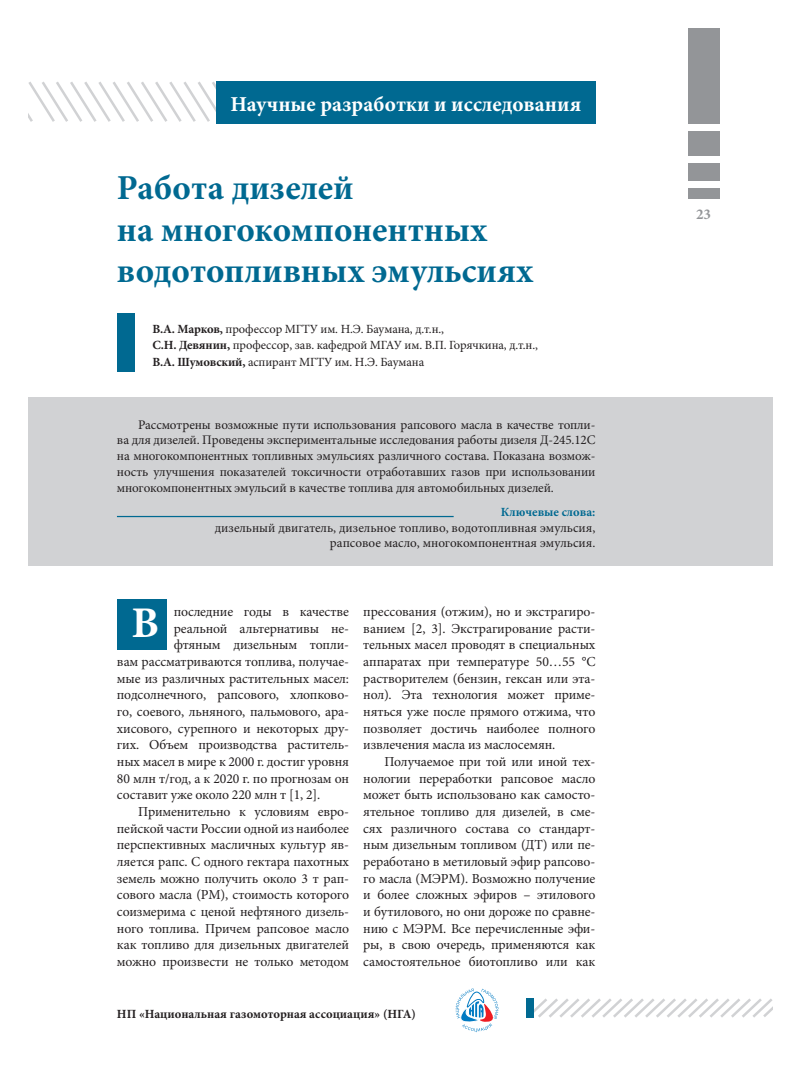
<style>
.page{position:relative;width:801px;height:1085px;background:#fff}
.page>*{position:absolute;margin:0;border:0;box-sizing:border-box;transform-origin:0 0}
.t1{font:700 43.75px "Minion Pro";color:#fff}
.t2{font:700 35px/41.2px "Minion Pro";color:#006991}
.t3{font:700 21.25px "Minion Pro";color:#fff}
.t4{font:700 15px "Minion Pro";color:#939598}
.t5{font:13.75px/16.6px "Minion Pro";letter-spacing:-.01em;color:#231f20;text-align:justify}
.t6{font:13.12px/15.8px "Minion Pro";color:#231f20;text-align:justify}
.t7{font:12.5px/16.6px "Minion Pro";letter-spacing:-.01em;color:#231f20}
.t8{font:700 12.5px "Minion Pro";color:#231f20}
.t9{font:700 12.5px "Minion Pro";color:#006991}
.s1{font-weight:700}
</style>
<div class="page">
<div style="left:687px;top:28px;width:32px;height:96px;background:#939598"></div>
<div style="left:687px;top:131px;width:32px;height:25px;background:#939598"></div>
<div style="left:687px;top:163px;width:32px;height:18px;background:#939598"></div>
<div style="left:687px;top:188px;width:32px;height:10px;background:#939598"></div>
<svg style="left:28px;top:81px;width:568px;height:43px"></svg>
<svg style="left:526px;top:998px;width:247px;height:20px"></svg>
<div style="left:527px;top:997px;width:7px;height:20px;background:#006991"></div>
<svg style="left:455px;top:988px;width:43px;height:43px"></svg>
<div style="left:216px;top:81px;width:379px;height:43px;background:#006991"></div>
<div style="left:117px;top:313px;width:18px;height:58px;background:#006991"></div>
<div style="left:28px;top:398px;width:744px;height:168px;background:#d1d2d4"></div>
<hr style="left:117px;top:516px;width:337px;height:1px;background:#006991">
<div style="left:117px;top:599px;width:50px;height:50px;background:#006991"></div>
<h3 class="t3" style="left:230px;top:95px;width:352px">Научные разработки и исследования</h3>
<h2 class="t2" style="left:117px;top:170px;width:417px">Работа дизелей<br>на многокомпонентных водотопливных эмульсиях</h2>
<p class="t7" style="left:152px;top:321px;width:387px"><span class="s1">В.А. Марков,</span> профессор МГТУ им. Н.Э. Баумана, д.т.н.,<br><span class="s1">С.Н. Девянин,</span> профессор, зав. кафедрой МГАУ им. В.П. Горячкина, д.т.н.,<br><span class="s1">В.А. Шумовский,</span> аспирант МГТУ им. Н.Э. Баумана</p>
<p class="t6" style="left:117px;top:417px;width:480px;text-indent:21px">Рассмотрены возможные пути использования рапсового масла в качестве топли&shy;ва для дизелей. Проведены экспериментальные исследования работы дизеля Д-245.12С на многокомпонентных топливных эмульсиях различного состава. Показана возмож&shy;ность улучшения показателей токсичности отработавших газов при использовании многокомпонентных эмульсий в качестве топлива для автомобильных дизелей.</p>
<p class="t9" style="left:501px;top:507px;width:96px">Ключевые слова:</p>
<p class="t6" style="left:215px;top:520px;width:382px;text-align:right">дизельный двигатель, дизельное топливо, водотопливная эмульсия, рапсовое масло, многокомпонентная эмульсия.</p>
<h1 class="t1" style="left:131px;top:605px;width:29px">В</h1>
<p class="t5" style="left:174px;top:604px;width:177px">последние годы в качестве</p>
<p class="t5" style="left:174px;top:621px;width:177px">реальной альтернативы не-</p>
<p class="t5" style="left:174px;top:637px;width:177px">фтяным дизельным топли-</p>
<p class="t5" style="left:117px;top:654px;width:234px">вам рассматриваются топлива, получае-</p>
<p class="t5" style="left:117px;top:670px;width:234px">мые из различных растительных масел:</p>
<p class="t5" style="left:117px;top:687px;width:234px">подсолнечного, рапсового, хлопково-</p>
<p class="t5" style="left:117px;top:704px;width:234px">го, соевого, льняного, пальмового, ара-</p>
<p class="t5" style="left:117px;top:720px;width:234px">хисового, сурепного и некоторых дру-</p>
<p class="t5" style="left:117px;top:737px;width:234px">гих. Объем производства раститель-</p>
<p class="t5" style="left:117px;top:754px;width:234px">ных масел в мире к 2000 г. достиг уровня</p>
<p class="t5" style="left:117px;top:770px;width:234px">80 млн т/год, а к 2020 г. по прогнозам он</p>
<p class="t5" style="left:117px;top:787px;width:205px">составит уже около 220 млн т [1, 2].</p>
<p class="t5" style="left:138px;top:804px;width:212px">Применительно к условиям евро-</p>
<p class="t5" style="left:117px;top:820px;width:234px">пейской части России одной из наиболее</p>
<p class="t5" style="left:117px;top:837px;width:234px">перспективных масличных культур яв-</p>
<p class="t5" style="left:117px;top:854px;width:234px">ляется рапс. С одного гектара пахотных</p>
<p class="t5" style="left:117px;top:870px;width:234px">земель можно получить около 3 т рап-</p>
<p class="t5" style="left:117px;top:887px;width:234px">сового масла (РМ), стоимость которого</p>
<p class="t5" style="left:117px;top:904px;width:234px">соизмерима с ценой нефтяного дизель-</p>
<p class="t5" style="left:117px;top:920px;width:234px">ного топлива. Причем рапсовое масло</p>
<p class="t5" style="left:117px;top:937px;width:234px">как топливо для дизельных двигателей</p>
<p class="t5" style="left:117px;top:954px;width:234px">можно произвести не только методом</p>
<p class="t5" style="left:363px;top:604px;width:234px">прессования (отжим), но и экстрагиро&shy;ванием [2, 3]. Экстрагирование расти&shy;тельных масел проводят в специальных аппаратах при температуре 50…55 °С растворителем (бензин, гексан или эта&shy;нол). Эта технология может приме&shy;няться уже после прямого отжима, что позволяет достичь наиболее полного извлечения масла из маслосемян.</p>
<p class="t5" style="left:363px;top:754px;width:234px;text-indent:21px">Получаемое при той или иной тех&shy;нологии переработки рапсовое масло может быть использовано как самосто&shy;ятельное топливо для дизелей, в сме&shy;сях различного состава со стандарт&shy;ным дизельным топливом (ДТ) или пе&shy;реработано в метиловый эфир рапсово&shy;го масла (МЭРМ). Возможно получение и более сложных эфиров – этилового и бутилового, но они дороже по сравне&shy;нию с МЭРМ. Все перечисленные эфи&shy;ры, в свою очередь, применяются как самостоятельное биотопливо или как</p>
<p class="t8" style="left:117px;top:1008px;width:300px">НП «Национальная газомоторная ассоциация» (НГА)</p>
<p class="t4" style="left:696px;top:208px;width:16px">23</p>
</div>
